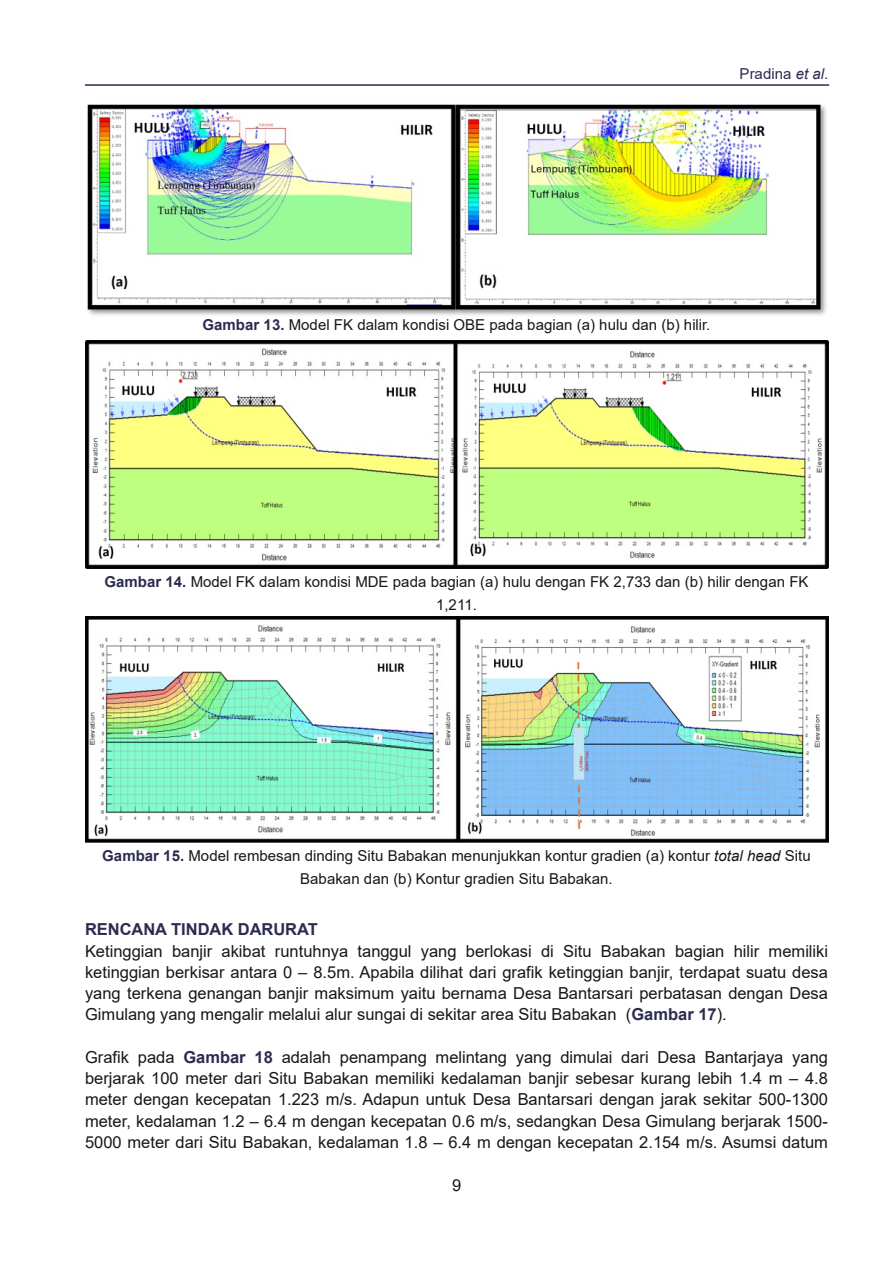
<style>
.page{position:relative;width:893px;height:1263px;background:#fff}
.page>*{position:absolute;margin:0;border:0;box-sizing:border-box;transform-origin:0 0}
.t1{font:16.5px/21.3px "Arial";color:#181715;text-align:justify}
.t2{font:700 16.5px "Arial";letter-spacing:-.005em;color:#2c2c51}
.t3{font:15px/22.5px "Arial";letter-spacing:.005em;color:#181715;text-align:center}
.t4{font:15px "Arial";letter-spacing:.005em;color:#2c2c51}
.s1{font-style:italic}
.s2{font-weight:700;color:#2c2c51}
</style>
<div class="page">
<hr style="left:85px;top:84px;width:744px;height:2px;background:#2c2c51">
<img style="left:87px;top:104px;width:739px;height:211px">
<img style="left:85px;top:340px;width:744px;height:228px">
<img style="left:85px;top:617px;width:744px;height:226px">
<p class="t4" style="left:740px;top:65px;width:90px">Pradina <span class="s1">et al</span>.</p>
<p class="t3" style="left:203px;top:313px;width:509px"><span class="s2">Gambar 13.</span> Model FK dalam kondisi OBE pada bagian (a) hulu dan (b) hilir.</p>
<p class="t3" style="left:104px;top:571px;width:706px"><span class="s2">Gambar 14.</span> Model FK dalam kondisi MDE pada bagian (a) hulu dengan FK 2,733 dan (b) hilir dengan FK<br>1,211.</p>
<p class="t3" style="left:102px;top:845px;width:710px"><span class="s2">Gambar 15.</span> Model rembesan dinding Situ Babakan menunjukkan kontur gradien (a) kontur <span class="s1">total head</span> Situ<br>Babakan dan (b) Kontur gradien Situ Babakan.</p>
<p class="t2" style="left:85px;top:920px;width:234px">RENCANA TINDAK DARURAT</p>
<p class="t1" style="left:85px;top:940px;width:744px">Ketinggian banjir akibat runtuhnya tanggul yang berlokasi di Situ Babakan bagian hilir memiliki ketinggian berkisar antara 0 – 8.5m. Apabila dilihat dari grafik ketinggian banjir, terdapat suatu desa yang terkena genangan banjir maksimum yaitu bernama Desa Bantarsari perbatasan dengan Desa Gimulang yang mengalir melalui alur sungai di sekitar area Situ Babakan (<span class="s2">Gambar 17</span>).</p>
<p class="t1" style="left:85px;top:1046px;width:744px">Grafik pada <span class="s2">Gambar 18</span> adalah penampang melintang yang dimulai dari Desa Bantarjaya yang berjarak 100 meter dari Situ Babakan memiliki kedalaman banjir sebesar kurang lebih 1.4 m – 4.8 meter dengan kecepatan 1.223 m/s. Adapun untuk Desa Bantarsari dengan jarak sekitar 500-1300 meter, kedalaman 1.2 – 6.4 m dengan kecepatan 0.6 m/s, sedangkan Desa Gimulang berjarak 1500- 5000 meter dari Situ Babakan, kedalaman 1.8 – 6.4 m dengan kecepatan 2.154 m/s. Asumsi datum</p>
<p class="t1" style="left:452px;top:1175px;width:11px">9</p>
</div>
